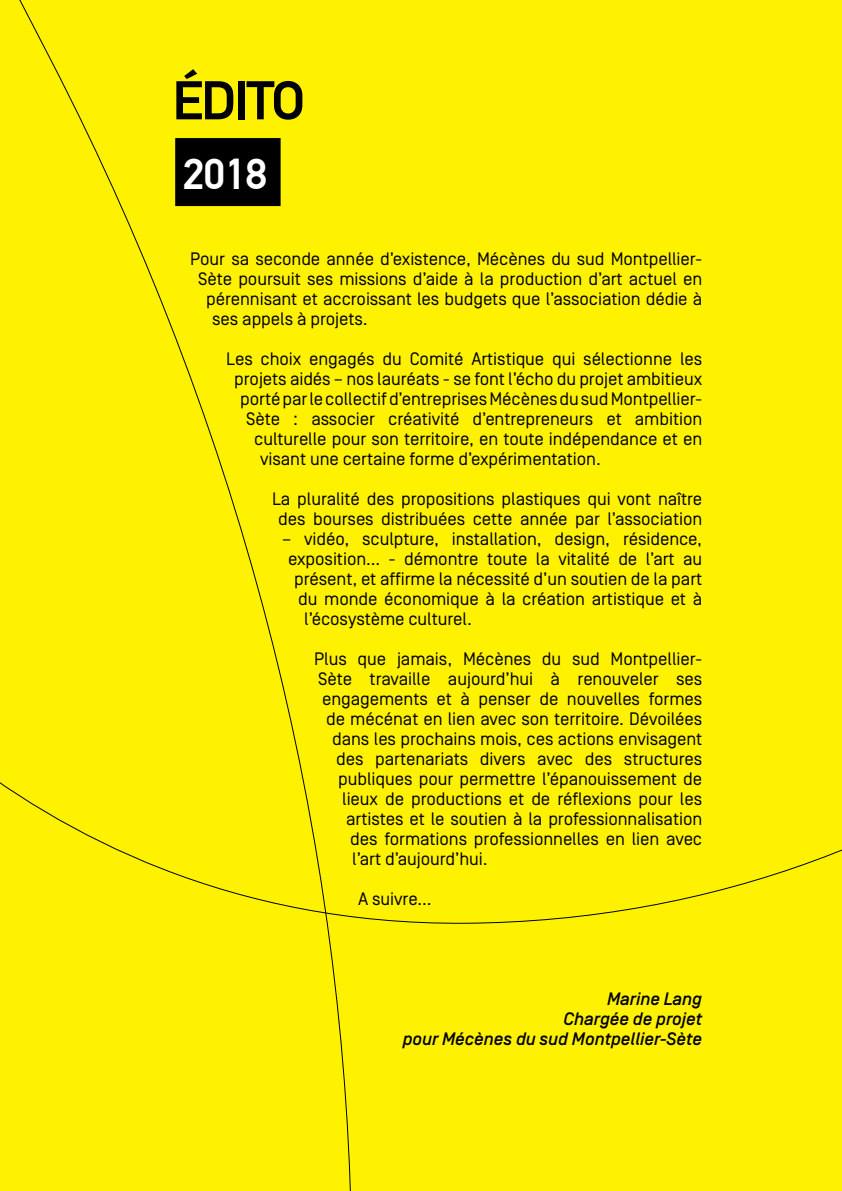
<style>
.page{position:relative;width:842px;height:1191px;background:#fff200}
.page>*{position:absolute;margin:0;border:0;box-sizing:border-box;transform-origin:0 0}
.t1{font:500 54.8px "PF Din Text Pro";letter-spacing:-.04em;color:#000}
.t2{font:500 43.2px "PF Din Text Pro";color:#fff}
.t3{font:18px/20px "Simplon Norm";letter-spacing:-.005em;color:#000;text-align:center}
.t4{font:italic 500 18px/20px "Simplon Norm";letter-spacing:-.005em;color:#000;text-align:right}
</style>
<div class="page">
<svg style="left:0;top:0;width:357px;height:1191px"></svg>
<div style="left:175px;top:138px;width:106px;height:68px;background:#000"></div>
<div style="left:166px;top:60px;width:147px;height:73px;background:#fff200"></div>
<h1 class="t1" style="left:172px;top:68px;width:134px">ÉDITO</h1>
<h2 class="t2" style="left:182px;top:148px;width:87px">2018</h2>
<p class="t3" style="left:190px;top:249px;width:514px">Pour sa seconde année d’existence, Mécènes du sud Montpellier-</p>
<p class="t3" style="left:198px;top:269px;width:505px">Sète poursuit ses missions d’aide à la production d’art actuel en</p>
<p class="t3" style="left:206px;top:289px;width:498px">pérennisant et accroissant les budgets que l’association dédie à</p>
<p class="t3" style="left:212px;top:309px;width:157px">ses appels à projets.</p>
<p class="t3" style="left:226px;top:349px;width:477px">Les choix engagés du Comité Artistique qui sélectionne les</p>
<p class="t3" style="left:234px;top:369px;width:470px">projets aidés – nos lauréats - se font l’écho du projet ambitieux</p>
<p class="t3" style="left:240px;top:389px;width:464px">porté par le collectif d’entreprises Mécènes du sud Montpellier-</p>
<p class="t3" style="left:246px;top:409px;width:457px">Sète : associer créativité d’entrepreneurs et ambition</p>
<p class="t3" style="left:254px;top:429px;width:450px">culturelle pour son territoire, en toute indépendance et en</p>
<p class="t3" style="left:260px;top:449px;width:342px">visant une certaine forme d’expérimentation.</p>
<p class="t3" style="left:272px;top:489px;width:432px">La pluralité des propositions plastiques qui vont naître des bourses distribuées cette année par l’association</p>
<p class="t3" style="left:282px;top:529px;width:421px">– vidéo, sculpture, installation, design, résidence,</p>
<p class="t3" style="left:288px;top:549px;width:416px">exposition… - démontre toute la vitalité de l’art au</p>
<p class="t3" style="left:294px;top:569px;width:410px">présent, et affirme la nécessité d’un soutien de la part</p>
<p class="t3" style="left:298px;top:589px;width:405px">du monde économique à la création artistique et à</p>
<p class="t3" style="left:304px;top:609px;width:169px">l’écosystème culturel.</p>
<p class="t3" style="left:314px;top:649px;width:389px">Plus que jamais, Mécènes du sud Montpellier-</p>
<p class="t3" style="left:318px;top:669px;width:386px">Sète travaille aujourd’hui à renouveler ses</p>
<p class="t3" style="left:322px;top:689px;width:381px">engagements et à penser de nouvelles formes</p>
<p class="t3" style="left:326px;top:709px;width:378px">de mécénat en lien avec son territoire. Dévoilées</p>
<p class="t3" style="left:332px;top:729px;width:372px">dans les prochains mois, ces actions envisagent</p>
<p class="t3" style="left:336px;top:749px;width:368px">des partenariats divers avec des structures</p>
<p class="t3" style="left:338px;top:769px;width:366px">publiques pour permettre l’épanouissement de</p>
<p class="t3" style="left:342px;top:789px;width:362px">lieux de productions et de réflexions pour les</p>
<p class="t3" style="left:346px;top:809px;width:358px">artistes et le soutien à la professionnalisation</p>
<p class="t3" style="left:350px;top:829px;width:353px">des formations professionnelles en lien avec</p>
<p class="t3" style="left:352px;top:849px;width:137px">l’art d’aujourd’hui.</p>
<p class="t3" style="left:358px;top:889px;width:75px">A suivre…</p>
<p class="t4" style="left:403px;top:989px;width:301px">Marine Lang<br>Chargée de projet<br>pour Mécènes du sud Montpellier-Sète</p>
</div>
